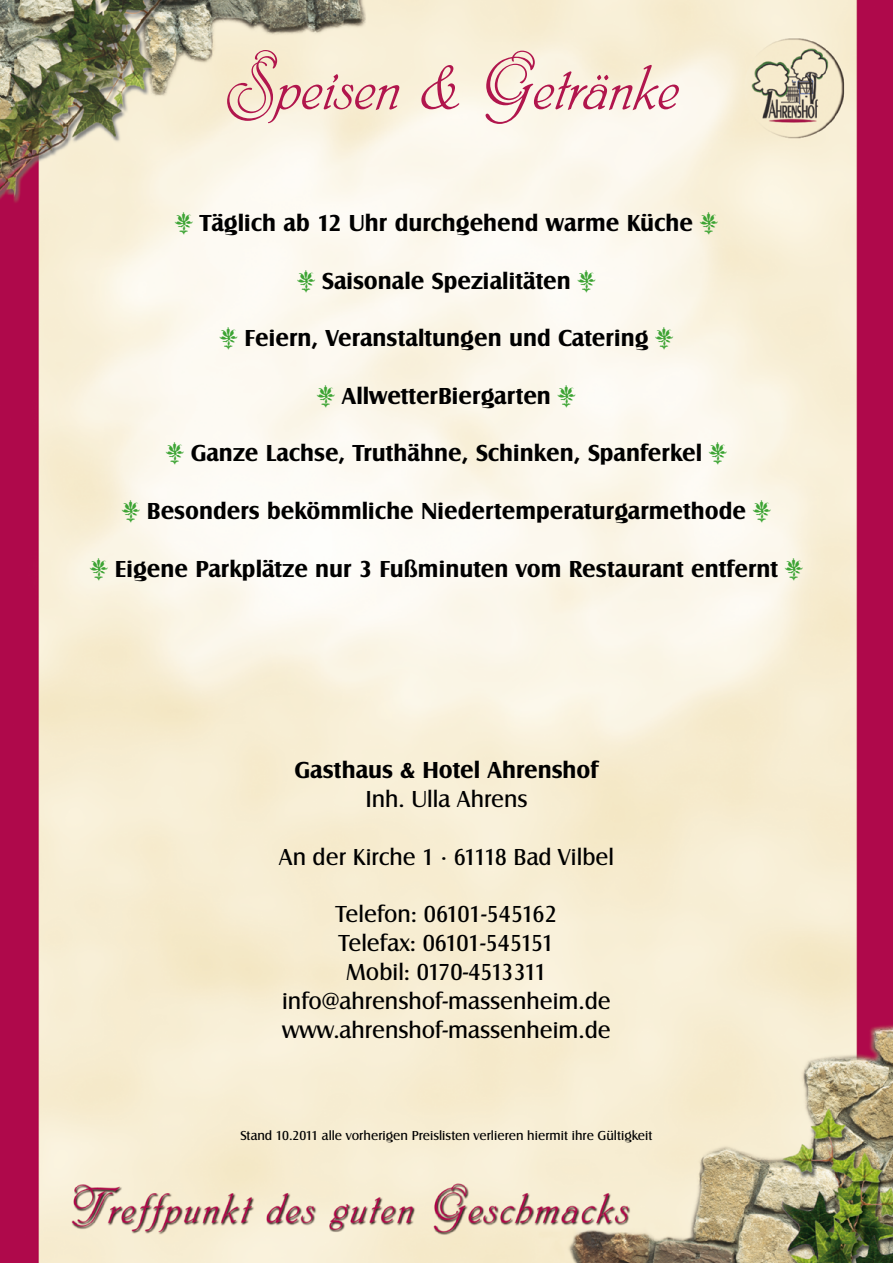
<style>
.page{position:relative;width:893px;height:1263px;background:#fff}
.page>*{position:absolute;margin:0;border:0;box-sizing:border-box;transform-origin:0 0}
.t1{font:72px "Phyllis Ini D";color:#b1164d}
.t2{font:700 24px "Castle T";color:#000}
.t3{font:24px/28.8px "Castle T";color:#000;text-align:center}
.t4{font:13.5px "Castle T";color:#000}
</style>
<div class="page">
<img style="left:0;top:0;width:893px;height:1263px">
<svg style="left:175px;top:212px;width:18px;height:22px"></svg>
<svg style="left:700px;top:212px;width:18px;height:22px"></svg>
<svg style="left:297px;top:270px;width:18px;height:22px"></svg>
<svg style="left:578px;top:270px;width:17px;height:22px"></svg>
<svg style="left:220px;top:327px;width:17px;height:23px"></svg>
<svg style="left:655px;top:327px;width:18px;height:23px"></svg>
<svg style="left:317px;top:385px;width:18px;height:22px"></svg>
<svg style="left:558px;top:385px;width:18px;height:22px"></svg>
<svg style="left:166px;top:442px;width:18px;height:23px"></svg>
<svg style="left:709px;top:442px;width:18px;height:23px"></svg>
<svg style="left:122px;top:500px;width:18px;height:22px"></svg>
<svg style="left:753px;top:500px;width:18px;height:22px"></svg>
<svg style="left:90px;top:558px;width:18px;height:22px"></svg>
<svg style="left:785px;top:558px;width:18px;height:22px"></svg>
<h1 class="t1" style="left:225px;top:42px;width:456px">Speisen &amp; Getränke</h1>
<p class="t2" style="left:200px;top:209px;width:495px">Täglich ab 12 Uhr durchgehend warme Küche</p>
<p class="t2" style="left:322px;top:267px;width:250px">Saisonale Spezialitäten</p>
<p class="t2" style="left:244px;top:324px;width:406px">Feiern, Veranstaltungen und Catering</p>
<p class="t2" style="left:342px;top:382px;width:211px">AllwetterBiergarten</p>
<p class="t2" style="left:191px;top:440px;width:513px">Ganze Lachse, Truthähne, Schinken, Spanferkel</p>
<p class="t2" style="left:147px;top:497px;width:601px">Besonders bekömmliche Niedertemperaturgarmethode</p>
<p class="t2" style="left:115px;top:555px;width:665px">Eigene Parkplätze nur 3 Fußminuten vom Restaurant entfernt</p>
<p class="t2" style="left:295px;top:756px;width:305px">Gasthaus &amp; Hotel Ahrenshof</p>
<p class="t3" style="left:365px;top:784px;width:164px">Inh. Ulla Ahrens</p>
<p class="t3" style="left:279px;top:842px;width:337px">An der Kirche 1 · 61118 Bad Vilbel</p>
<p class="t3" style="left:282px;top:900px;width:330px">Telefon: 06101-545162<br>Telefax: 06101-545151<br>Mobil: 0170-4513311 info@ahrenshof-massenheim.de www.ahrenshof-massenheim.de</p>
<p class="t4" style="left:240px;top:1128px;width:414px">Stand 10.2011 alle vorherigen Preislisten verlieren hiermit ihre Gültigkeit</p>
</div>
